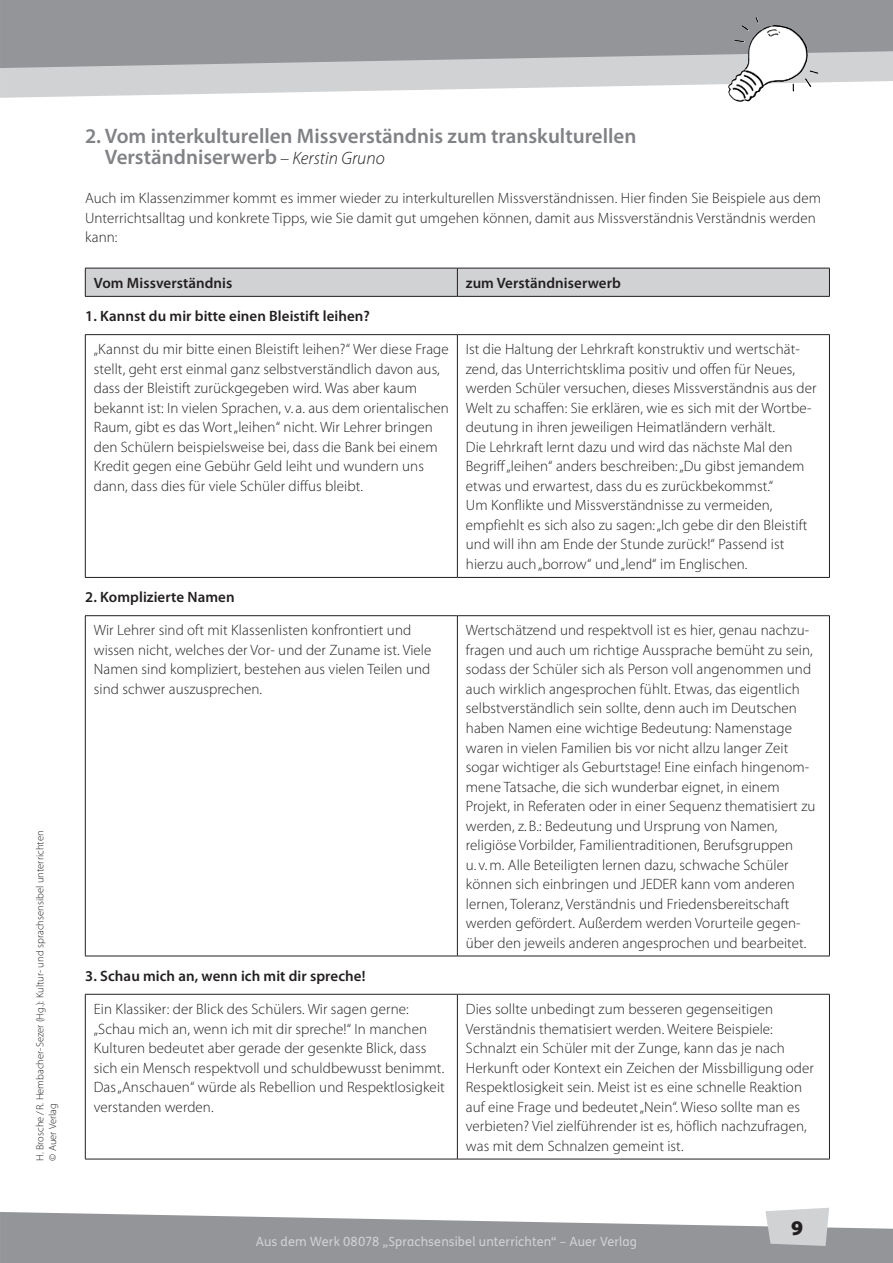
<style>
.page{position:relative;width:893px;height:1263px;background:#fff}
.page>*{position:absolute;margin:0;border:0;box-sizing:border-box;transform-origin:0 0}
.t1{font:600 21px/21px "Myriad Pro";color:#808285}
.t2{font:900 21px "Myriad Pro";color:#231f20}
.t3{font:300 15px/19.5px "Myriad Pro";letter-spacing:.005em;color:#231f20}
.t4{font:600 15px "Myriad Pro";letter-spacing:.005em;color:#231f20}
.t5{font:12.75px "FS Klett";letter-spacing:.01em;color:#d1d2d4}
.t6{font:300 10.5px/12.8px "Myriad Pro";letter-spacing:.005em;color:#231f20}
.s1{font-weight:300;font-style:italic;font-size:18px;color:#231f20}
</style>
<div class="page">
<svg style="left:0;top:68px;width:893px;height:30px;fill:#d1d2d4"></svg>
<svg style="left:0;top:0;width:893px;height:68px;fill:#939598"></svg>
<svg style="left:0;top:1212px;width:893px;height:51px;fill:#939598"></svg>
<svg style="left:765px;top:1208px;width:64px;height:38px"></svg>
<img style="left:749px;top:17px;width:26px;height:29px">
<svg style="left:85px;top:268px;width:745px;height:28px"></svg>
<hr style="left:85px;top:296px;width:372px;height:1px;background:#231f20">
<hr style="left:457px;top:296px;width:373px;height:1px;background:#231f20">
<hr style="left:85px;top:334px;width:372px;height:1px;background:#231f20">
<hr style="left:85px;top:335px;width:1px;height:242px;background:#231f20">
<hr style="left:457px;top:334px;width:373px;height:1px;background:#231f20">
<hr style="left:457px;top:335px;width:1px;height:242px;background:#231f20">
<hr style="left:829px;top:335px;width:1px;height:242px;background:#231f20">
<hr style="left:85px;top:577px;width:372px;height:1px;background:#231f20">
<hr style="left:457px;top:577px;width:373px;height:1px;background:#231f20">
<hr style="left:85px;top:615px;width:372px;height:1px;background:#231f20">
<hr style="left:85px;top:616px;width:1px;height:340px;background:#231f20">
<hr style="left:457px;top:615px;width:373px;height:1px;background:#231f20">
<hr style="left:457px;top:616px;width:1px;height:340px;background:#231f20">
<hr style="left:829px;top:616px;width:1px;height:340px;background:#231f20">
<hr style="left:85px;top:956px;width:372px;height:1px;background:#231f20">
<hr style="left:457px;top:956px;width:373px;height:1px;background:#231f20">
<hr style="left:85px;top:994px;width:372px;height:1px;background:#231f20">
<hr style="left:85px;top:994px;width:1px;height:165px;background:#231f20">
<hr style="left:457px;top:994px;width:373px;height:1px;background:#231f20">
<hr style="left:457px;top:994px;width:1px;height:165px;background:#231f20">
<hr style="left:829px;top:994px;width:1px;height:165px;background:#231f20">
<hr style="left:85px;top:1159px;width:372px;height:1px;background:#231f20">
<hr style="left:457px;top:1159px;width:373px;height:1px;background:#231f20">
<p class="t6" style="left:34px;top:1161px;width:332px;rotate:-90deg">H. Brosche / R. Hembacher-Sezer (Hg.): Kultur- und sprachsensibel unterrichten © Auer Verlag</p>
<h1 class="t1" style="left:105px;top:125px;width:533px;text-indent:-20px">2. Vom interkulturellen Missverständnis zum transkulturellen<br>Verständniserwerb <span class="s1">– Kerstin Gruno</span></h1>
<p class="t3" style="left:85px;top:188px;width:737px">Auch im Klassenzimmer kommt es immer wieder zu interkulturellen Missverständnissen. Hier finden Sie Beispiele aus dem<br>Unterrichtsalltag und konkrete Tipps, wie Sie damit gut umgehen können, damit aus Missverständnis Verständnis werden kann:</p>
<p class="t4" style="left:94px;top:273px;width:140px">Vom Missverständnis</p>
<p class="t4" style="left:466px;top:273px;width:157px">zum Verständniserwerb</p>
<p class="t4" style="left:85px;top:307px;width:286px">1. Kannst du mir bitte einen Bleistift leihen?</p>
<p class="t3" style="left:94px;top:339px;width:357px">„Kannst du mir bitte einen Bleistift leihen?“ Wer diese Frage stellt, geht erst einmal ganz selbstverständlich davon aus, dass der Bleistift zurückgegeben wird. Was aber kaum bekannt ist: In vielen Sprachen, v. a. aus dem orientalischen Raum, gibt es das Wort „leihen“ nicht. Wir Lehrer bringen den Schülern beispielsweise bei, dass die Bank bei einem Kredit gegen eine Gebühr Geld leiht und wundern uns dann, dass dies für viele Schüler diffus bleibt.</p>
<p class="t3" style="left:466px;top:339px;width:352px">Ist die Haltung der Lehrkraft konstruktiv und wertschät&shy;zend, das Unterrichtsklima positiv und offen für Neues, werden Schüler versuchen, dieses Missverständnis aus der Welt zu schaffen: Sie erklären, wie es sich mit der Wortbe&shy;deutung in ihren jeweiligen Heimatländern verhält.<br>Die Lehrkraft lernt dazu und wird das nächste Mal den Begriff „leihen“ anders beschreiben: „Du gibst jemandem etwas und erwartest, dass du es zurückbekommst.“<br>Um Konflikte und Missverständnisse zu vermeiden, empfiehlt es sich also zu sagen: „Ich gebe dir den Bleistift und will ihn am Ende der Stunde zurück!“ Passend ist hierzu auch „borrow“ und „lend“ im Englischen.</p>
<p class="t4" style="left:85px;top:588px;width:151px">2. Komplizierte Namen</p>
<p class="t3" style="left:94px;top:621px;width:339px">Wir Lehrer sind oft mit Klassenlisten konfrontiert und wissen nicht, welches der Vor- und der Zuname ist. Viele Namen sind kompliziert, bestehen aus vielen Teilen und sind schwer auszusprechen.</p>
<p class="t3" style="left:466px;top:621px;width:351px">Wertschätzend und respektvoll ist es hier, genau nachzu&shy;fragen und auch um richtige Aussprache bemüht zu sein, sodass der Schüler sich als Person voll angenommen und auch wirklich angesprochen fühlt. Etwas, das eigentlich selbstverständlich sein sollte, denn auch im Deutschen haben Namen eine wichtige Bedeutung: Namenstage waren in vielen Familien bis vor nicht allzu langer Zeit sogar wichtiger als Geburtstage! Eine einfach hingenom&shy;mene Tatsache, die sich wunderbar eignet, in einem Projekt, in Referaten oder in einer Sequenz thematisiert zu werden, z. B.: Bedeutung und Ursprung von Namen, religiöse Vorbilder, Familientraditionen, Berufsgruppen<br>u. v.m. Alle Beteiligten lernen dazu, schwache Schüler können sich einbringen und JEDER kann vom anderen lernen, Toleranz, Verständnis und Friedensbereitschaft werden gefördert. Außerdem werden Vorurteile gegen&shy;über den jeweils anderen angesprochen und bearbeitet.</p>
<p class="t4" style="left:85px;top:966px;width:282px">3. Schau mich an, wenn ich mit dir spreche!</p>
<p class="t3" style="left:94px;top:999px;width:352px">Ein Klassiker: der Blick des Schülers. Wir sagen gerne: „Schau mich an, wenn ich mit dir spreche!“ In manchen Kulturen bedeutet aber gerade der gesenkte Blick, dass sich ein Mensch respektvoll und schuldbewusst benimmt.<br>Das „Anschauen“ würde als Rebellion und Respektlosigkeit verstanden werden.</p>
<p class="t3" style="left:466px;top:999px;width:350px">Dies sollte unbedingt zum besseren gegenseitigen Verständnis thematisiert werden. Weitere Beispiele:<br>Schnalzt ein Schüler mit der Zunge, kann das je nach Herkunft oder Kontext ein Zeichen der Missbilligung oder Respektlosigkeit sein. Meist ist es eine schnelle Reaktion auf eine Frage und bedeutet „Nein“. Wieso sollte man es verbieten? Viel zielführender ist es, höflich nachzufragen, was mit dem Schnalzen gemeint ist.</p>
<p class="t5" style="left:256px;top:1232px;width:383px">Aus dem Werk 08078 „Sprachsensibel unterrichten“ – Auer Verlag</p>
<h1 class="t2" style="left:791px;top:1213px;width:14px">9</h1>
</div>
